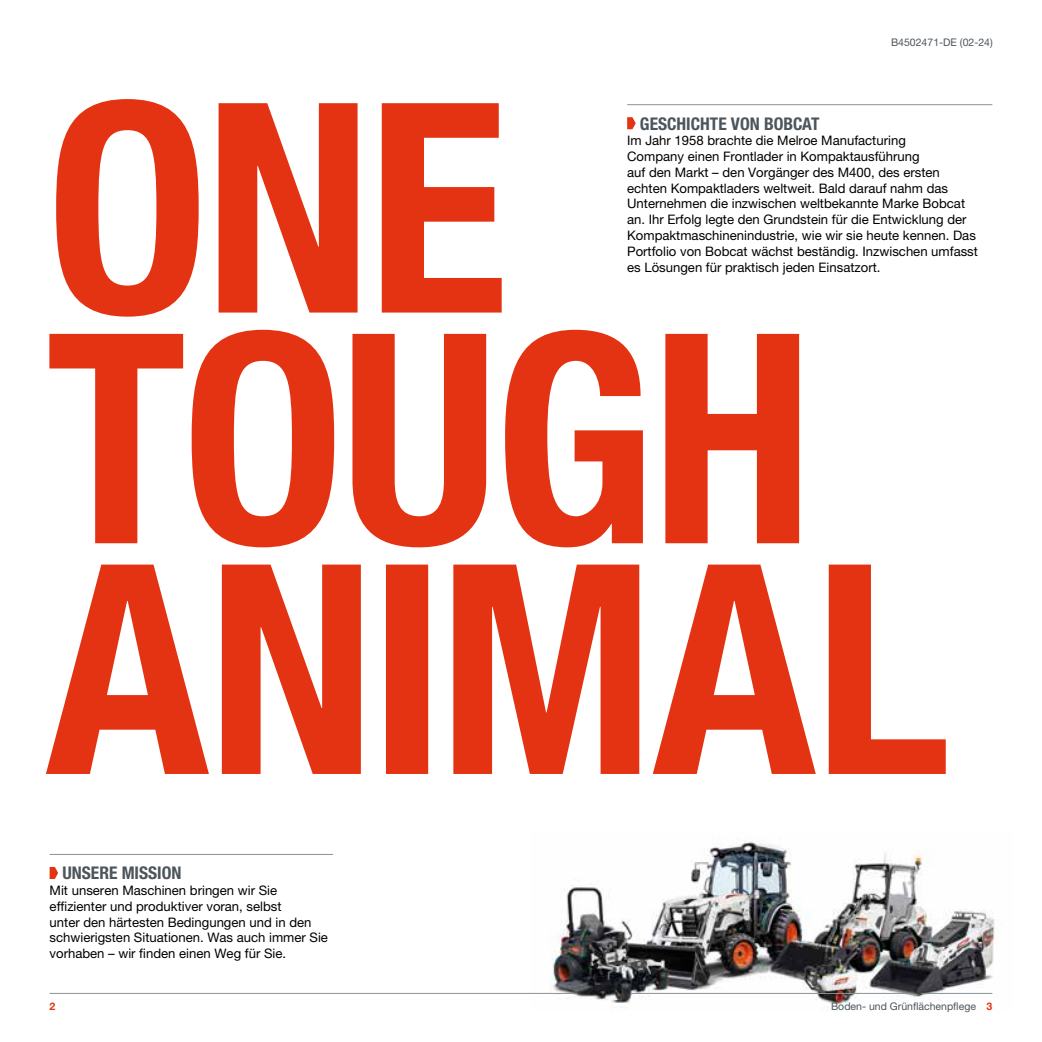
<style>
.page{position:relative;width:1042px;height:1042px;background:#fff}
.page>*{position:absolute;margin:0;border:0;box-sizing:border-box;transform-origin:0 0}
.t1{font:700 condensed 17.5px "Helvetica Neue LT Pro";color:#4c555c}
.t2{font:13.12px/15.8px "Helvetica Neue LT Pro";color:#000}
.t3{font:10.5px "Helvetica Neue LT Pro";color:#4c555c}
.t4{font:700 10.5px "Helvetica Neue LT Pro";color:#e43312}
.s1{font-weight:700;color:#e43312}
</style>
<div class="page">
<img style="left:530px;top:841px;width:465px;height:169px">
<svg style="left:46px;top:564px;width:899px;height:210px;fill:#e43312"></svg>
<svg style="left:49px;top:330px;width:750px;height:217px;fill:#e43312"></svg>
<svg style="left:56px;top:99px;width:446px;height:218px;fill:#e43312"></svg>
<hr style="left:50px;top:854px;width:283px;height:1px;background:#8b9296">
<svg style="left:50px;top:867px;width:8px;height:12px"></svg>
<hr style="left:627px;top:104px;width:365px;height:1px;background:#8b9296">
<svg style="left:627px;top:117px;width:9px;height:12px"></svg>
<hr style="left:50px;top:993px;width:527px;height:1px;background:#8b9296">
<hr style="left:630px;top:993px;width:281px;height:1px;background:#8b9296">
<hr style="left:921px;top:993px;width:71px;height:1px;background:#8b9296">
<p class="t3" style="left:891px;top:36px;width:103px">B4502471-DE (02-24)</p>
<h1 class="t1" style="left:62px;top:862px;width:121px">UNSERE MISSION</h1>
<p class="t2" style="left:50px;top:882px;width:280px">Mit unseren Maschinen bringen wir Sie effizienter und produktiver voran, selbst<br>unter den härtesten Bedingungen und in den schwierigsten Situationen. Was auch immer Sie vorhaben – wir finden einen Weg für Sie.</p>
<h1 class="t1" style="left:640px;top:113px;width:181px">GESCHICHTE VON BOBCAT</h1>
<p class="t2" style="left:627px;top:133px;width:352px">Im Jahr 1958 brachte die Melroe Manufacturing<br>Company einen Frontlader in Kompaktausführung<br>auf den Markt – den Vorgänger des M400, des ersten echten Kompaktladers weltweit. Bald darauf nahm das Unternehmen die inzwischen weltbekannte Marke Bobcat an. Ihr Erfolg legte den Grundstein für die Entwicklung der Kompaktmaschinenindustrie, wie wir sie heute kennen. Das Portfolio von Bobcat wächst beständig. Inzwischen umfasst es Lösungen für praktisch jeden Einsatzort.</p>
<p class="t4" style="left:50px;top:999px;width:7px">2</p>
<p class="t3" style="left:831px;top:999px;width:163px">Boden- und Grünflächenpflege <span class="s1">3</span></p>
</div>
